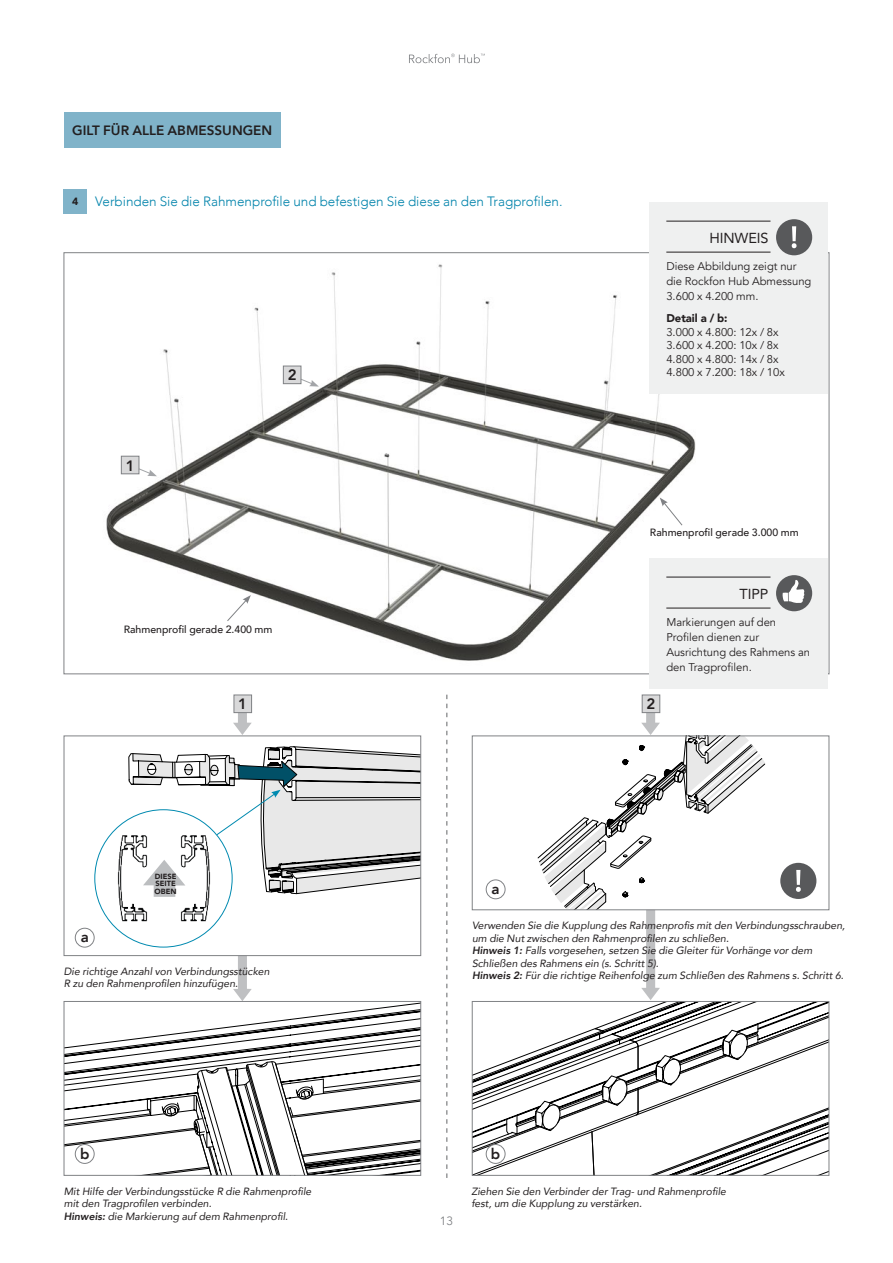
<style>
.page{position:relative;width:893px;height:1263px;background:#fff}
.page>*{position:absolute;margin:0;border:0;box-sizing:border-box;transform-origin:0 0}
.t1{font:800 15px "Avenir";color:#231f20}
.t2{font:14.4px "Avenir";letter-spacing:-.01em;color:#231f20}
.t3{font:300 13.5px "Avenir";color:#0083ab}
.t4{font:800 13.5px "Avenir";color:#231f20}
.t5{font:12px "Avenir";color:#808285}
.t6{font:11.25px/15px "Avenir";color:#231f20}
.t7{font:900 11.25px "Avenir";color:#231f20}
.t8{font:italic 10.5px/12.6px "Avenir";color:#231f20}
.t9{font:500 10.5px "Avenir";color:#231f20}
.t10{font:900 10.5px "Avenir";color:#231f20}
.t11{font:900 7.5px/7.5px "Avenir";color:#231f20;text-align:justify}
.s1{font-weight:800}
</style>
<div class="page">
<svg style="left:409px;top:54px;width:76px;height:9px"></svg>
<div style="left:64px;top:189px;width:23px;height:24px;background:#80b3c9"></div>
<img style="left:106px;top:264px;width:640px;height:397px">
<svg style="left:227px;top:595px;width:24px;height:26px"></svg>
<svg style="left:660px;top:497px;width:22px;height:29px"></svg>
<svg style="left:300px;top:378px;width:19px;height:9px"></svg>
<div style="left:283px;top:366px;width:18px;height:18px;background:#d9d9da"></div>
<div style="left:283px;top:366px;width:18px;height:18px;border:1px solid #808285"></div>
<svg style="left:138px;top:468px;width:19px;height:8px"></svg>
<div style="left:121px;top:456px;width:18px;height:18px;background:#d9d9da"></div>
<div style="left:121px;top:456px;width:18px;height:18px;border:1px solid #808285"></div>
<svg style="left:233px;top:713px;width:19px;height:22px"></svg>
<div style="left:234px;top:695px;width:18px;height:18px;background:#d9d9da"></div>
<div style="left:234px;top:695px;width:18px;height:18px;border:1px solid #808285"></div>
<div style="left:642px;top:695px;width:18px;height:18px;background:#d9d9da"></div>
<div style="left:642px;top:695px;width:18px;height:18px;border:1px solid #808285"></div>
<svg style="left:233px;top:956px;width:19px;height:45px"></svg>
<div style="left:64px;top:736px;width:357px;height:220px;border:1px solid #808285"></div>
<div style="left:75px;top:928px;width:19px;height:19px;border:1px solid #808285;border-radius:50%"></div>
<img style="left:117px;top:835px;width:31px;height:87px">
<img style="left:180px;top:897px;width:30px;height:25px">
<svg style="left:128px;top:746px;width:293px;height:151px"></svg>
<svg style="left:66px;top:1003px;width:353px;height:170px"></svg>
<svg style="left:147px;top:1061px;width:206px;height:112px"></svg>
<div style="left:64px;top:1001px;width:357px;height:174px;border:1px solid #808285"></div>
<div style="left:75px;top:1144px;width:19px;height:19px;background:#fff;border-radius:50%"></div>
<div style="left:75px;top:1144px;width:19px;height:19px;border:1px solid #808285;border-radius:50%"></div>
<svg style="left:472px;top:713px;width:357px;height:460px"></svg>
<div style="left:472px;top:1001px;width:357px;height:174px;border:1px solid #808285"></div>
<div style="left:486px;top:1144px;width:19px;height:19px;background:#fff;border-radius:50%"></div>
<div style="left:486px;top:1144px;width:19px;height:19px;border:1px solid #808285;border-radius:50%"></div>
<svg style="left:446px;top:695px;width:1px;height:483px"></svg>
<div style="left:649px;top:558px;width:179px;height:130px;background:#eff0f0"></div>
<hr style="left:666px;top:577px;width:104px;height:1px;background:#231f20">
<hr style="left:666px;top:608px;width:104px;height:1px;background:#231f20">
<div style="left:776px;top:575px;width:36px;height:36px;background:#58595b;border-radius:50%"></div>
<svg style="left:783px;top:580px;width:21px;height:23px"></svg>
<div style="left:649px;top:202px;width:179px;height:191px;background:#eff0f0"></div>
<hr style="left:666px;top:221px;width:104px;height:1px;background:#231f20">
<hr style="left:666px;top:252px;width:104px;height:1px;background:#231f20">
<div style="left:776px;top:219px;width:36px;height:36px;background:#58595b;border-radius:50%"></div>
<svg style="left:792px;top:226px;width:4px;height:22px"></svg>
<div style="left:64px;top:113px;width:217px;height:35px;background:#80b3c9"></div>
<p class="t4" style="left:72px;top:120px;width:201px">GILT FÜR ALLE ABMESSUNGEN</p>
<p class="t10" style="left:72px;top:192px;width:8px">4</p>
<p class="t3" style="left:95px;top:193px;width:469px">Verbinden Sie die Rahmenprofile und befestigen Sie diese an den Tragprofilen.</p>
<h1 class="t1" style="left:288px;top:363px;width:10px">2</h1>
<h2 class="t2" style="left:709px;top:226px;width:60px">HINWEIS</h2>
<p class="t6" style="left:666px;top:259px;width:147px">Diese Abbildung zeigt nur die Rockfon Hub Abmessung<br>3.600 x 4.200 mm.</p>
<p class="t7" style="left:666px;top:309px;width:63px">Detail a / b:</p>
<p class="t6" style="left:666px;top:325px;width:120px;line-height:13.5px">3.000 x 4.800: 12x / 8x<br>3.600 x 4.200: 10x / 8x<br>4.800 x 4.800: 14x / 8x<br>4.800 x 7.200: 18x / 10x</p>
<h1 class="t1" style="left:126px;top:454px;width:10px">1</h1>
<p class="t9" style="left:124px;top:620px;width:150px">Rahmenprofil gerade 2.400 mm</p>
<p class="t9" style="left:650px;top:523px;width:150px">Rahmenprofil gerade 3.000 mm</p>
<h2 class="t2" style="left:740px;top:582px;width:30px">TIPP</h2>
<p class="t6" style="left:666px;top:615px;width:145px">Markierungen auf den<br>Profilen dienen zur<br>Ausrichtung des Rahmens an den Tragprofilen.</p>
<h1 class="t1" style="left:238px;top:692px;width:10px">1</h1>
<h1 class="t1" style="left:646px;top:692px;width:10px">2</h1>
<p class="t11" style="left:155px;top:872px;width:23px">DIESE SEITE OBEN</p>
<h1 class="t1" style="left:492px;top:877px;width:10px">a</h1>
<h1 class="t1" style="left:81px;top:925px;width:10px">a</h1>
<p class="t8" style="left:64px;top:965px;width:207px">Die richtige Anzahl von Verbindungsstücken<br>R zu den Rahmenprofilen hinzufügen.</p>
<p class="t8" style="left:472px;top:919px;width:375px">Verwenden Sie die Kupplung des Rahmenprofis mit den Verbindungsschrauben, um die Nut zwischen den Rahmenprofilen zu schließen.<br><span class="s1">Hinweis 1:</span> Falls vorgesehen, setzen Sie die Gleiter für Vorhänge vor dem Schließen des Rahmens ein (s. Schritt 5).<br><span class="s1">Hinweis 2:</span> Für die richtige Reihenfolge zum Schließen des Rahmens s. Schritt 6.</p>
<h1 class="t1" style="left:80px;top:1142px;width:11px">b</h1>
<h1 class="t1" style="left:491px;top:1142px;width:11px">b</h1>
<p class="t8" style="left:64px;top:1184px;width:249px">Mit Hilfe der Verbindungsstücke R die Rahmenprofile mit den Tragprofilen verbinden.<br><span class="s1">Hinweis:</span> die Markierung auf dem Rahmenprofil.</p>
<p class="t8" style="left:471px;top:1184px;width:256px">Ziehen Sie den Verbinder der Trag- und Rahmenprofile fest, um die Kupplung zu verstärken.</p>
<p class="t5" style="left:440px;top:1213px;width:15px">13</p>
</div>
